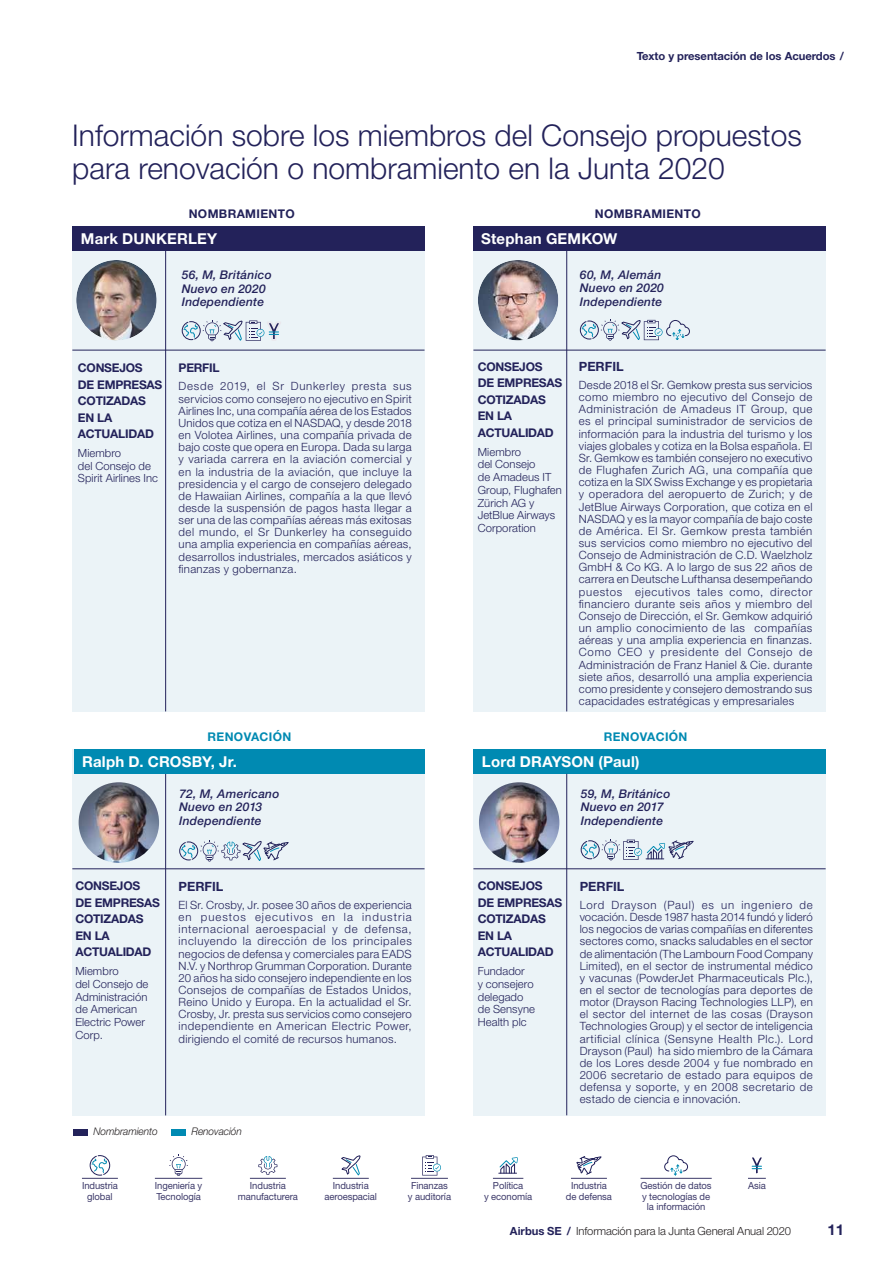
<style>
.page{position:relative;width:893px;height:1263px;background:#fff}
.page>*{position:absolute;margin:0;border:0;box-sizing:border-box;transform-origin:0 0}
.t1{font:300 30px/33px "Helvetica Neue LT Std";color:#23225a}
.t2{font:700 15px "Helvetica Neue LT Std";letter-spacing:.015em;color:#fff}
.t3{font:700 15px "Helvetica Neue LT Std";color:#23225a}
.t4{font:700 12.75px "Helvetica Neue LT Std";color:#23225a}
.t5{font:700 12px/16.5px "Helvetica Neue LT Std";letter-spacing:-.02em;color:#23225a}
.t6{font:italic 500 12px/13.5px "Helvetica Neue LT Std";letter-spacing:.015em;color:#23225a}
.t7{font:700 12px "Helvetica Neue LT Std";letter-spacing:.03em;color:#23225a}
.t8{font:700 12px "Helvetica Neue LT Std";letter-spacing:.03em;color:#008ab2}
.t9{font:300 11.4px/12.1px "Helvetica Neue LT Std";letter-spacing:.025em;color:#23225a;text-align:justify}
.t10{font:300 11.25px/12.8px "Helvetica Neue LT Std";letter-spacing:.005em;color:#23225a}
.t11{font:300 11.25px "Helvetica Neue LT Std";letter-spacing:-.01em;color:#231f20}
.t12{font:700 11.25px "Helvetica Neue LT Std";letter-spacing:-.005em;color:#23225a}
.t13{font:italic 300 10.5px "Helvetica Neue LT Std";letter-spacing:-.01em;color:#231f20}
.t14{font:9.75px/10.5px "Helvetica Neue LT Std";letter-spacing:-.01em;color:#3c3969;text-align:center}
.s1{font-weight:700;color:#23225a}
</style>
<div class="page">
<div style="left:473px;top:226px;width:353px;height:486px;background:#ebf3f7"></div>
<div style="left:72px;top:226px;width:353px;height:486px;background:#ebf3f7"></div>
<svg style="left:181px;top:320px;width:100px;height:22px"></svg>
<div style="left:72px;top:226px;width:353px;height:25px;background:#23225a"></div>
<svg style="left:580px;top:319px;width:110px;height:31px"></svg>
<div style="left:473px;top:226px;width:353px;height:25px;background:#23225a"></div>
<hr style="left:473px;top:350px;width:353px;height:1px;background:#23225a">
<hr style="left:72px;top:350px;width:353px;height:1px;background:#23225a">
<hr style="left:566px;top:251px;width:1px;height:460px;background:#23225a">
<hr style="left:165px;top:250px;width:1px;height:461px;background:#23225a">
<div style="left:73px;top:1129px;width:15px;height:6px;background:#23225a"></div>
<div style="left:171px;top:1129px;width:15px;height:6px;background:#008ab2"></div>
<img style="left:478px;top:260px;width:80px;height:80px;border-radius:50%">
<img style="left:76px;top:260px;width:81px;height:80px;border-radius:50%">
<div style="left:473px;top:749px;width:353px;height:366px;background:#ebf3f7"></div>
<svg style="left:580px;top:839px;width:114px;height:21px"></svg>
<div style="left:473px;top:749px;width:353px;height:25px;background:#008ab2"></div>
<hr style="left:473px;top:868px;width:353px;height:1px;background:#23225a">
<hr style="left:566px;top:774px;width:1px;height:341px;background:#23225a">
<img style="left:479px;top:782px;width:80px;height:81px;border-radius:50%">
<div style="left:72px;top:749px;width:353px;height:366px;background:#ebf3f7"></div>
<hr style="left:72px;top:868px;width:353px;height:1px;background:#23225a">
<hr style="left:165px;top:774px;width:1px;height:341px;background:#23225a">
<svg style="left:179px;top:840px;width:110px;height:21px"></svg>
<div style="left:74px;top:749px;width:351px;height:25px;background:#008ab2"></div>
<img style="left:79px;top:782px;width:80px;height:81px;border-radius:50%">
<svg style="left:89px;top:1155px;width:21px;height:21px"></svg>
<svg style="left:169px;top:1155px;width:19px;height:21px"></svg>
<svg style="left:258px;top:1156px;width:19px;height:19px"></svg>
<svg style="left:341px;top:1155px;width:20px;height:21px"></svg>
<svg style="left:422px;top:1155px;width:19px;height:20px"></svg>
<svg style="left:499px;top:1157px;width:19px;height:17px"></svg>
<svg style="left:576px;top:1156px;width:26px;height:19px"></svg>
<svg style="left:664px;top:1155px;width:24px;height:23px"></svg>
<hr style="left:82px;top:1178px;width:36px;height:1px;background:#3c3969">
<hr style="left:155px;top:1178px;width:47px;height:1px;background:#3c3969">
<hr style="left:250px;top:1178px;width:36px;height:1px;background:#3c3969">
<hr style="left:333px;top:1178px;width:36px;height:1px;background:#3c3969">
<hr style="left:411px;top:1178px;width:37px;height:1px;background:#3c3969">
<hr style="left:493px;top:1178px;width:30px;height:1px;background:#3c3969">
<hr style="left:571px;top:1178px;width:36px;height:1px;background:#3c3969">
<hr style="left:640px;top:1178px;width:72px;height:1px;background:#3c3969">
<svg style="left:748px;top:1157px;width:18px;height:22px"></svg>
<p class="t12" style="left:637px;top:52px;width:209px">Texto y presentación de los Acuerdos /</p>
<h1 class="t1" style="left:72px;top:122px;width:731px">Información sobre los miembros del Consejo propuestos para renovación o nombramiento en la Junta 2020</h1>
<p class="t7" style="left:189px;top:209px;width:108px">NOMBRAMIENTO</p>
<p class="t7" style="left:595px;top:209px;width:108px">NOMBRAMIENTO</p>
<h2 class="t2" style="left:81px;top:233px;width:138px">Mark DUNKERLEY</h2>
<h2 class="t2" style="left:481px;top:233px;width:138px">Stephan GEMKOW</h2>
<p class="t6" style="left:182px;top:270px;width:91px">56, M, Británico<br>Nuevo en 2020<br>Independiente</p>
<p class="t6" style="left:580px;top:269px;width:85px">60, M, Alemá n<br>Nuevo en 2020<br>Independiente</p>
<p class="t5" style="left:78px;top:361px;width:86px">CONSEJOS<br>DE EMPRESAS<br>COTIZADAS<br>EN LA<br>ACTUALIDAD</p>
<p class="t10" style="left:78px;top:448px;width:82px">Miembro<br>del Consejo de<br>Spirit Airlines Inc</p>
<p class="t5" style="left:179px;top:361px;width:43px">PERFIL</p>
<p class="t9" style="left:179px;top:382px;width:235px">Desde 2019, el Sr Dunkerley presta sus servicios como consejero no ejecutivo en Spirit Airlines Inc, una compañía aérea de los Estados Unidos que cotiza en el NASDAQ, y desde 2018 en Volotea Airlines, una compañía privada de bajo coste que opera en Europa. Dada su larga y variada carrera en la aviación comercial y en la industria de la aviación, que incluye la presidencia y el cargo de consejero delegado de Hawaiian Airlines, compañía a la que llevó desde la suspensión de pagos hasta llegar a ser una de las compañías aéreas más exitosas del mundo, el Sr Dunkerley ha conseguido una amplia experiencia en compañías aéreas, desarrollos industriales, mercados asiáticos y finanzas y gobernanza.</p>
<p class="t5" style="left:478px;top:360px;width:86px">CONSEJOS<br>DE EMPRESAS<br>COTIZADAS<br>EN LA<br>ACTUALIDAD</p>
<p class="t10" style="left:478px;top:447px;width:86px">Miembro<br>del Consejo<br>de Amadeus IT<br>Group, Flughafen<br>Zürich AG y<br>JetBlue Airways<br>Corporation</p>
<p class="t4" style="left:579px;top:361px;width:46px">PERFIL</p>
<p class="t9" style="left:579px;top:380px;width:235px">Desde 2018 el Sr. Gemkow presta sus servicios como miembro no ejecutivo del Consejo de Administración de Amadeus IT Group, que es el principal suministrador de servicios de información para la industria del turismo y los viajes globales y cotiza en la Bolsa española. El Sr. Gemkow es también consejero no executivo de Flughafen Zurich AG, una compañía que cotiza en la SIX Swiss Exchange y es propietaria y operadora del aeropuerto de Zurich; y de JetBlue Airways Corporation, que cotiza en el NASDAQ y es la mayor compañía de bajo coste de América. El Sr. Gemkow presta también sus servicios como miembro no ejecutivo del Consejo de Administración de C.D. Waelzholz GmbH &amp; Co KG. A lo largo de sus 22 años de carrera en Deutsche Lufthansa desempeñando puestos ejecutivos tales como, director financiero durante seis años y miembro del Consejo de Dirección, el Sr. Gemkow adquirió un amplio conocimiento de las compañías aéreas y una amplia experiencia en finanzas.<br>Como CEO y presidente del Consejo de Administración de Franz Haniel &amp; Cie. durante siete años, desarrolló una amplia experiencia como presidente y consejero demostrando sus capacidades estratégicas y empresariales</p>
<p class="t8" style="left:208px;top:732px;width:85px">RENOVACIÓN</p>
<p class="t8" style="left:604px;top:732px;width:85px">RENOVACIÓN</p>
<h2 class="t2" style="left:82px;top:756px;width:156px">Ralph D. CROSBY, Jr.</h2>
<h2 class="t2" style="left:482px;top:756px;width:159px">Lord DRAYSON (Paul)</h2>
<p class="t6" style="left:179px;top:788px;width:102px">72, M, Americano<br>Nuevo en 2013<br>Independiente</p>
<p class="t6" style="left:581px;top:788px;width:91px">59, M, Británico<br>Nuevo en 2017<br>Independiente</p>
<p class="t5" style="left:75px;top:879px;width:86px">CONSEJOS<br>DE EMPRESAS<br>COTIZADAS<br>EN LA<br>ACTUALIDAD</p>
<p class="t10" style="left:75px;top:966px;width:75px">Miembro<br>del Consejo de<br>Administración de American<br>Electric Power<br>Corp.</p>
<p class="t4" style="left:179px;top:881px;width:46px">PERFIL</p>
<p class="t9" style="left:179px;top:900px;width:235px">El Sr. Crosby, Jr. posee 30 años de experiencia en puestos ejecutivos en la industria internacional aeroespacial y de defensa, incluyendo la dirección de los principales negocios de defensa y comerciales para EADS N.V. y Northrop Grumman Corporation. Durante 20 años ha sido consejero independiente en los Consejos de compañías de Estados Unidos, Reino Unido y Europa. En la actualidad el Sr.<br>Crosby, Jr. presta sus servicios como consejero independiente en American Electric Power, dirigiendo el comité de recursos humanos .</p>
<p class="t5" style="left:478px;top:879px;width:86px">CONSEJOS<br>DE EMPRESAS<br>COTIZADAS<br>EN LA<br>ACTUALIDAD</p>
<p class="t10" style="left:478px;top:966px;width:59px">Fundador<br>y consejero delegado de Sensyne<br>Health plc</p>
<p class="t4" style="left:580px;top:881px;width:46px">PERFIL</p>
<p class="t9" style="left:580px;top:900px;width:235px">Lord Drayson (Paul) es un ingeniero de vocación. Desde 1987 hasta 2014 fundó y lideró los negocios de varias compañías en diferentes sectores como, snacks saludables en el sector de alimentación (The Lambourn Food Company Limited), en el sector de instrumental médico y vacunas (PowderJet Pharmaceuticals Plc.), en el sector de tecnologías para deportes de motor (Drayson Racing Technologies LLP), en el sector del internet de las cosas (Drayson Technologies Group) y el sector de inteligencia artificial clínica (Sensyne Health Plc.). Lord Drayson (Paul) ha sido miembro de la Cámara de los Lores desde 2004 y fue nombrado en 2006 secretario de estado para equipos de defensa y soporte, y en 2008 secretario de estado de ciencia e innovación.</p>
<p class="t13" style="left:93px;top:1127px;width:66px">Nombramiento</p>
<p class="t13" style="left:191px;top:1127px;width:52px">Renovación</p>
<p class="t14" style="left:82px;top:1182px;width:37px">Industria global</p>
<p class="t14" style="left:155px;top:1182px;width:49px;text-align:left">Ingeniería y<br>Tecnología</p>
<p class="t14" style="left:238px;top:1182px;width:62px">Industria manufacturera</p>
<p class="t14" style="left:325px;top:1182px;width:54px">Industria aeroespacial</p>
<p class="t14" style="left:408px;top:1182px;width:45px">Finanzas y auditoría</p>
<p class="t14" style="left:484px;top:1182px;width:50px">Política<br>y economía</p>
<p class="t14" style="left:566px;top:1182px;width:48px">Industria de defensa</p>
<p class="t14" style="left:641px;top:1182px;width:73px">Gestión de datos y tecnologías de la información</p>
<p class="t14" style="left:748px;top:1182px;width:19px">Asia</p>
<p class="t11" style="left:510px;top:1227px;width:282px"><span class="s1">Airbus SE /</span> Informació n p ara la Junta General Anual 2020</p>
<h2 class="t3" style="left:827px;top:1224px;width:18px">11</h2>
</div>
